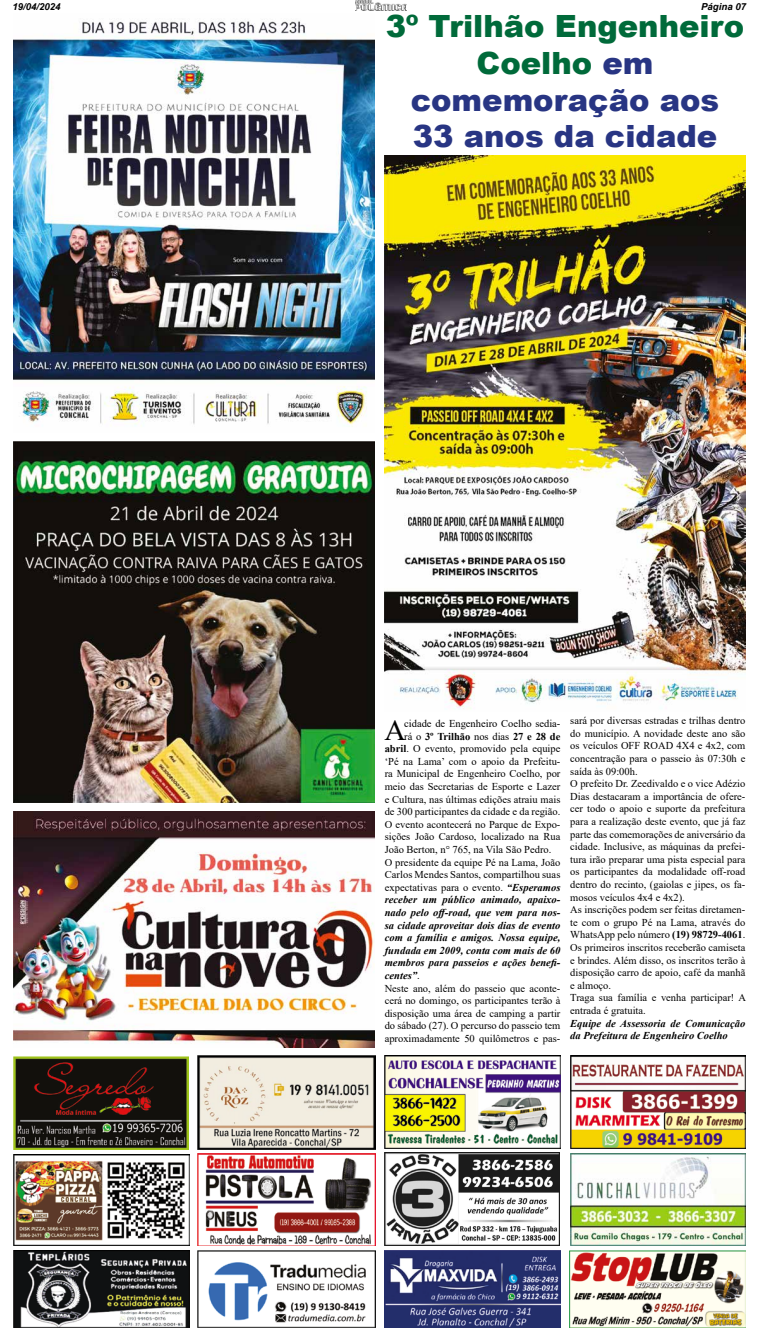
<style>
.page{position:relative;width:759px;height:1342px;background:#fff}
.page>*{position:absolute;margin:0;border:0;box-sizing:border-box;transform-origin:0 0}
.t1{font:900 30.62px/36.8px "Arial";color:#283583;text-align:center}
.t2{font:29.49px "Times New Roman";color:#000}
.t3{font:10.5px/12.6px "Times New Roman";color:#000}
.t4{font:italic 700 10.5px/12.6px "Times New Roman";letter-spacing:.005em;color:#000}
.t5{font:700 10.5px "Times New Roman";color:#000}
.t6{font:italic 700 9.62px "Arial";color:#000}
.s1{color:#006a3a}
.s2{font-weight:400}
.s3{font-weight:700}
.s4{font-weight:700;font-style:italic}
.s5{font-weight:400;font-style:normal}
</style>
<div class="page">
<img style="left:355px;top:0;width:51px;height:11px">
<img style="left:14px;top:1251px;width:176px;height:77px">
<img style="left:14px;top:1154px;width:176px;height:92px">
<img style="left:570px;top:1153px;width:176px;height:92px">
<img style="left:570px;top:1055px;width:176px;height:94px">
<img style="left:384px;top:1153px;width:176px;height:92px">
<img style="left:385px;top:1056px;width:175px;height:93px">
<img style="left:198px;top:1251px;width:177px;height:77px">
<img style="left:385px;top:1251px;width:175px;height:77px">
<img style="left:570px;top:1251px;width:175px;height:77px">
<img style="left:198px;top:1154px;width:177px;height:91px">
<img style="left:198px;top:1056px;width:178px;height:94px">
<img style="left:14px;top:1056px;width:175px;height:93px">
<img style="left:14px;top:441px;width:360px;height:361px">
<img style="left:14px;top:21px;width:360px;height:406px">
<img style="left:385px;top:155px;width:360px;height:554px">
<img style="left:14px;top:812px;width:360px;height:235px">
<p class="t6" style="left:12px;top:0;width:50px">19/04/2024</p>
<p class="t6" style="left:701px;top:0;width:46px">Página 07</p>
<h1 class="t1" style="left:386px;top:7px;width:360px"><span class="s1">3º Trilhão Engenheiro<br>Coelho</span> em comemoração aos<br>33 anos da cidade</h1>
<h2 class="t2" style="left:385px;top:709px;width:23px">A</h2>
<p class="t3" style="left:404px;top:717px;width:158px">cidade de Engenheiro Coelho sedia-</p>
<p class="t5" style="left:404px;top:728px;width:158px"><span class="s2">rá o</span> 3º Trilhão <span class="s2">nos dias</span> 27 e 28 de</p>
<p class="t3" style="left:385px;top:742px;width:177px"><span class="s3">abril</span>. O evento, promovido pela equipe</p>
<p class="t3" style="left:385px;top:755px;width:177px">‘Pé na Lama’ com o apoio da Prefeitu-</p>
<p class="t3" style="left:385px;top:767px;width:177px">ra Municipal de Engenheiro Coelho, por</p>
<p class="t3" style="left:385px;top:780px;width:177px">meio das Secretarias de Esporte e Lazer</p>
<p class="t3" style="left:385px;top:792px;width:177px">e Cultura, nas últimas edições atraiu mais</p>
<p class="t3" style="left:385px;top:805px;width:177px">de 300 participantes da cidade e da região.</p>
<p class="t3" style="left:385px;top:818px;width:177px">O evento acontecerá no Parque de Expo-</p>
<p class="t3" style="left:385px;top:830px;width:177px">sições João Cardoso, localizado na Rua</p>
<p class="t3" style="left:385px;top:843px;width:168px">João Berton, n° 765, na Vila São Pedro.</p>
<p class="t3" style="left:385px;top:855px;width:177px">O presidente da equipe Pé na Lama, João</p>
<p class="t3" style="left:385px;top:868px;width:177px">Carlos Mendes Santos, compartilhou suas</p>
<p class="t3" style="left:385px;top:881px;width:177px">expectativas para o evento. <span class="s4">“Esperamos</span></p>
<p class="t4" style="left:385px;top:893px;width:177px">receber um público animado, apaixo-</p>
<p class="t4" style="left:385px;top:906px;width:177px">nado pelo off-road, que vem para nos-</p>
<p class="t4" style="left:385px;top:918px;width:177px">sa cidade aproveitar dois dias de evento</p>
<p class="t4" style="left:385px;top:931px;width:177px">com a família e amigos. Nossa equipe,</p>
<p class="t4" style="left:385px;top:944px;width:177px">fundada em 2009, conta com mais de 60</p>
<p class="t4" style="left:385px;top:956px;width:177px">membros para passeios e ações benefi-</p>
<p class="t4" style="left:385px;top:969px;width:37px">centes”<span class="s5">.</span></p>
<p class="t3" style="left:385px;top:981px;width:177px">Neste ano, além do passeio que aconte-</p>
<p class="t3" style="left:385px;top:994px;width:177px">cerá no domingo, os participantes terão à</p>
<p class="t3" style="left:385px;top:1007px;width:177px">disposição uma área de camping a partir</p>
<p class="t3" style="left:385px;top:1019px;width:177px">do sábado (27). O percurso do passeio tem</p>
<p class="t3" style="left:385px;top:1032px;width:177px">aproximadamente 50 quilômetros e pas-</p>
<p class="t3" style="left:570px;top:714px;width:177px">sará por diversas estradas e trilhas dentro do município. A novidade deste ano são os veículos OFF ROAD 4X4 e 4x2, com concentração para o passeio às 07:30h e saída às 09:00h.<br>O prefeito Dr. Zeedivaldo e o vice Adézio Dias destacaram a importância de ofere&shy;cer todo o apoio e suporte da prefeitura para a realização deste evento, que já faz parte das comemorações de aniversário da cidade. Inclusive, as máquinas da prefei&shy;tura irão preparar uma pista especial para os participantes da modalidade off-road dentro do recinto, (gaiolas e jipes, os fa&shy;mosos veículos 4x4 e 4x2).<br>As inscrições podem ser feitas diretamen&shy;te com o grupo Pé na Lama, através do WhatsApp pelo número <span class="s3">(19) 98729-4061</span>.<br>Os primeiros inscritos receberão camiseta e brindes. Além disso, os inscritos terão à disposição carro de apoio, café da manhã e almoço.<br>Traga sua família e venha participar! A entrada é gratuita.</p>
<p class="t4" style="left:570px;top:1016px;width:177px">Equipe de Assessoria de Comunicação da Prefeitura de Engenheiro Coelho</p>
</div>
